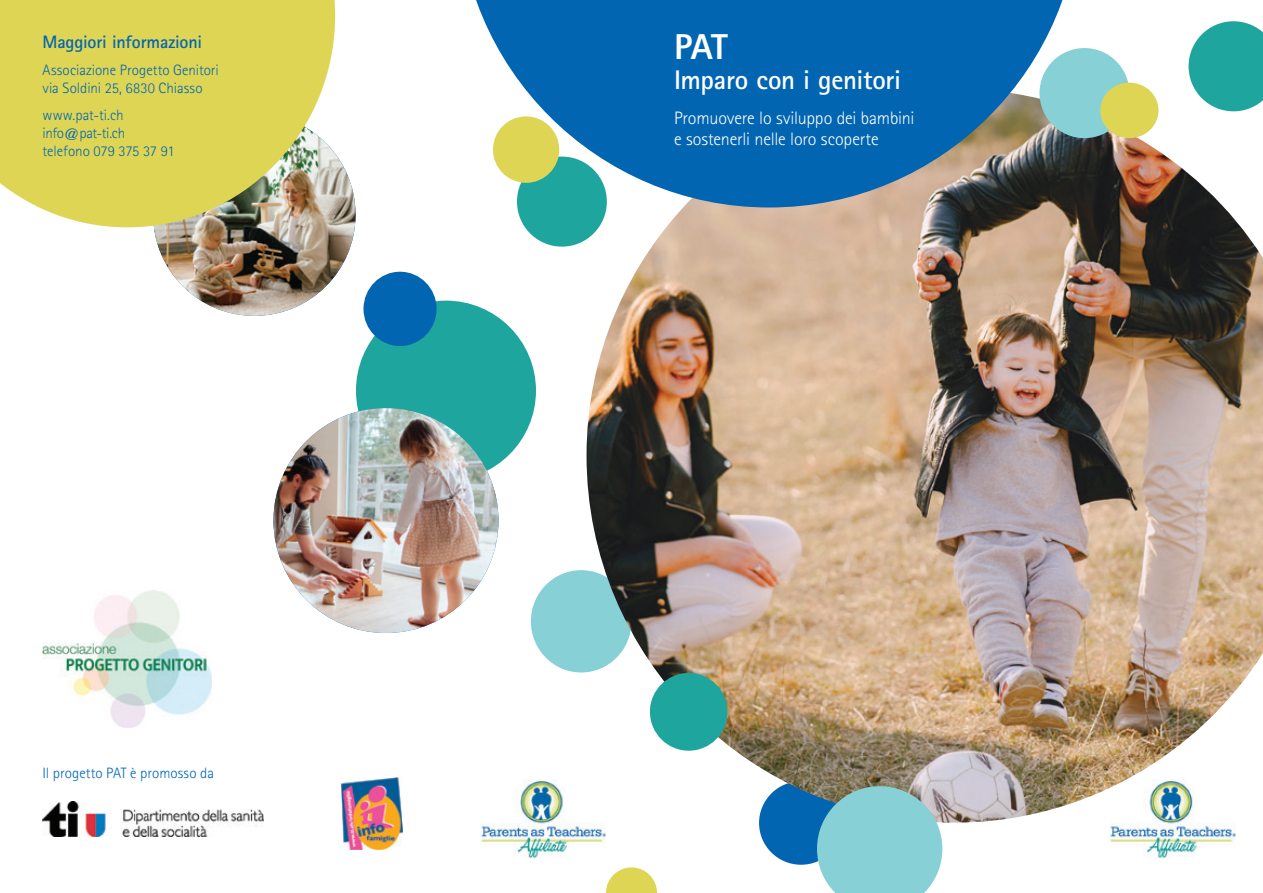
<style>
.page{position:relative;width:1263px;height:893px;background:#fff}
.page>*{position:absolute;margin:0;border:0;box-sizing:border-box;transform-origin:0 0}
.t1{font:800 36px "Rotis Sans Serif";color:#fff}
.t2{font:700 27px "Rotis Sans Serif";letter-spacing:-.01em;color:#fff}
.t3{font:300 18px/21px "Rotis Sans Serif";letter-spacing:-.01em;color:#fff}
.t4{font:700 18px "Rotis Sans Serif";letter-spacing:-.01em;color:#0165b2}
.t5{font:300 15px/18px "Rotis Sans Serif";color:#0165b2}
</style>
<div class="page">
<img style="left:153px;top:113px;width:203px;height:203px;border-radius:101px">
<svg style="left:606px;top:867px;width:51px;height:26px"></svg>
<svg style="left:0;top:0;width:335px;height:227px;background:#d9d162"></svg>
<div style="left:356px;top:301px;width:180px;height:180px;background:#1ea69e;border-radius:50%"></div>
<img style="left:273px;top:408px;width:225px;height:225px;border-radius:112px">
<div style="left:531px;top:570px;width:100px;height:102px;background:#86d0d6;border-radius:50%"></div>
<div style="left:363px;top:272px;width:74px;height:74px;background:#0165b2;border-radius:50%"></div>
<div style="left:517px;top:157px;width:90px;height:90px;background:#1ea69e;border-radius:50%"></div>
<img style="left:43px;top:590px;width:169px;height:137px">
<img style="left:43px;top:802px;width:221px;height:34px">
<img style="left:481px;top:780px;width:125px;height:79px">
<img style="left:342px;top:777px;width:61px;height:72px">
<div style="left:759px;top:781px;width:84px;height:84px;background:#0165b2;border-radius:50%"></div>
<img style="left:1110px;top:823px;width:125px;height:36px">
<img style="left:586px;top:89px;width:677px;height:734px">
<div style="left:650px;top:673px;width:77px;height:78px;background:#1ea69e;border-radius:50%"></div>
<div style="left:1039px;top:48px;width:90px;height:90px;background:#86d0d6;border-radius:50%"></div>
<svg style="left:1188px;top:21px;width:75px;height:90px"></svg>
<svg style="left:476px;top:0;width:604px;height:207px;background:#317cad"></svg>
<svg style="left:817px;top:786px;width:125px;height:107px;background:#89c9cf"></svg>
<div style="left:1100px;top:83px;width:58px;height:55px;background:#ded555;border-radius:50%"></div>
<p class="t4" style="left:43px;top:31px;width:161px">Maggiori informazioni</p>
<p class="t5" style="left:43px;top:61px;width:178px">Associazione Progetto Genitori via Soldini 25, 6830 Chiasso</p>
<p class="t5" style="left:43px;top:106px;width:134px">www.pat-ti.ch info@pat-ti.ch telefono 079 375 37 91</p>
<p class="t5" style="left:43px;top:764px;width:173px">Il progetto PAT è promosso da</p>
<h1 class="t1" style="left:674px;top:24px;width:55px">PAT</h1>
<h2 class="t2" style="left:674px;top:63px;width:229px">Imparo con i genitori</h2>
<p class="t3" style="left:674px;top:108px;width:242px">Promuovere lo sviluppo dei bambini e sostenerli nelle loro scoperte</p>
</div>
